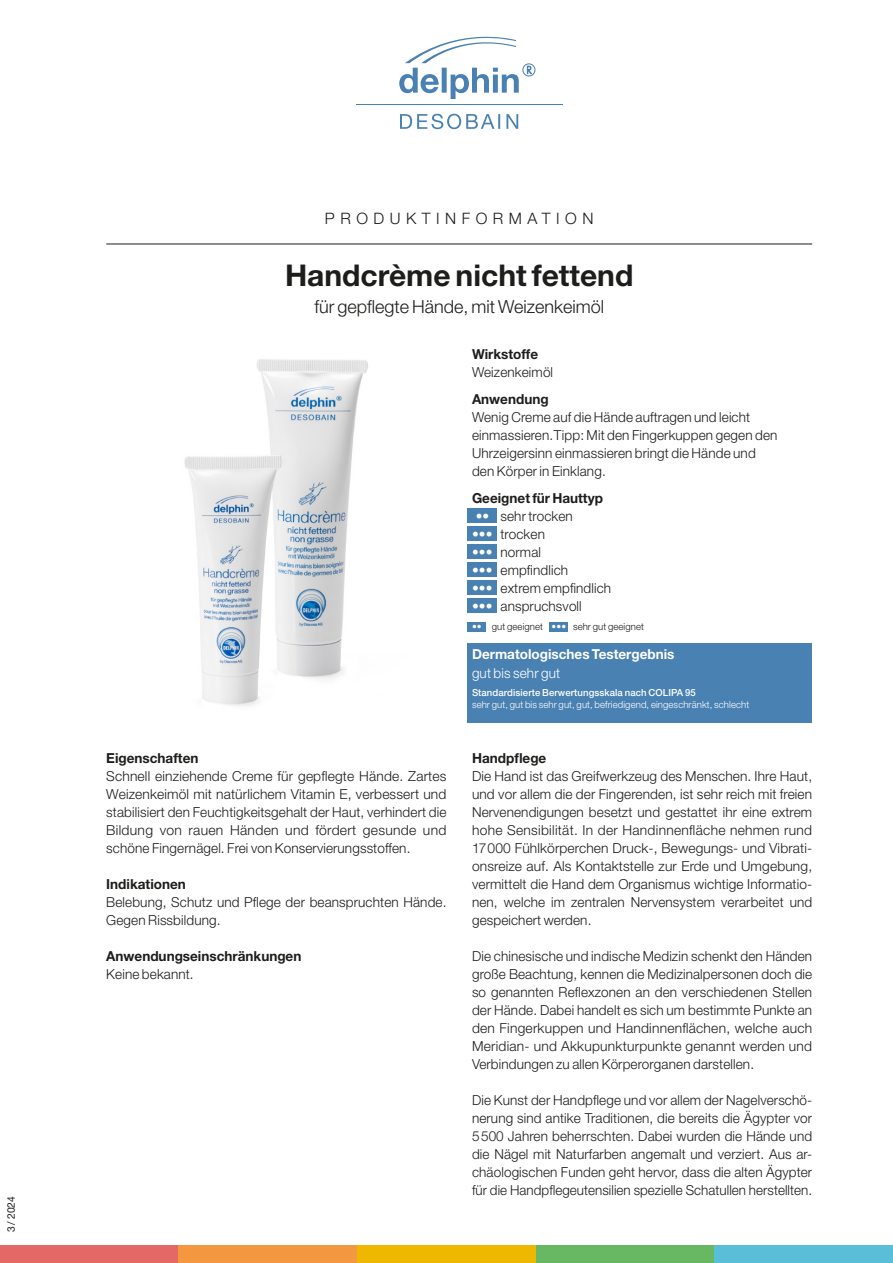
<style>
.page{position:relative;width:893px;height:1263px;background:#fff}
.page>*{position:absolute;margin:0;border:0;box-sizing:border-box;transform-origin:0 0}
.t1{font:700 30px "Helvetica Neue LT Std";color:#1d1d1b}
.t2{font:300 18px "Helvetica Neue LT Std";color:#1d1d1b}
.t3{font:300 15.75px "Helvetica Neue LT Std";letter-spacing:.35em;color:#1d1d1b}
.t4{font:300 13.8px/18px "Helvetica Neue LT Std";letter-spacing:.01em;color:#1d1d1b;text-align:justify}
.t5{font:700 13.8px "Helvetica Neue LT Std";color:#1d1d1b}
.t6{font:700 13.8px "Helvetica Neue LT Std";color:#fff}
.t7{font:300 13.8px "Helvetica Neue LT Std";letter-spacing:.01em;color:#fff}
.t8{font:10.5px "Helvetica Neue LT Std";color:#1d1d1b}
.t9{font:300 9.75px "Helvetica Neue LT Std";letter-spacing:.01em;color:#fff}
.t10{font:500 9.75px "Helvetica Neue LT Std";letter-spacing:.01em;color:#fff}
.t11{font:300 9.75px "Helvetica Neue LT Std";letter-spacing:.01em;color:#1d1d1b}
.s1{color:#fff}
</style>
<div class="page">
<div style="left:468px;top:508px;width:29px;height:15px;background:#4981b2"></div>
<div style="left:468px;top:526px;width:29px;height:15px;background:#4981b2"></div>
<div style="left:468px;top:544px;width:29px;height:15px;background:#4981b2"></div>
<div style="left:468px;top:562px;width:29px;height:15px;background:#4981b2"></div>
<div style="left:468px;top:580px;width:29px;height:15px;background:#4981b2"></div>
<div style="left:468px;top:598px;width:29px;height:15px;background:#4981b2"></div>
<div style="left:468px;top:622px;width:18px;height:9px;background:#4981b2"></div>
<div style="left:550px;top:622px;width:18px;height:9px;background:#4981b2"></div>
<div style="left:468px;top:643px;width:344px;height:80px;background:#4981b2"></div>
<img style="left:184px;top:359px;width:184px;height:347px">
<svg style="left:400px;top:114px;width:118px;height:15px"></svg>
<hr style="left:356px;top:104px;width:207px;height:1px;background:#4981b2">
<svg style="left:399px;top:36px;width:120px;height:63px"></svg>
<div style="left:523px;top:64px;width:12px;height:12px;border:1px solid #4981b2;border-radius:50%"></div>
<svg style="left:527px;top:66px;width:5px;height:8px"></svg>
<div style="left:0;top:1245px;width:179px;height:18px;background:#e46866"></div>
<div style="left:179px;top:1245px;width:178px;height:18px;background:#f49741"></div>
<div style="left:357px;top:1245px;width:179px;height:18px;background:#efb800"></div>
<div style="left:536px;top:1245px;width:178px;height:18px;background:#68b762"></div>
<div style="left:714px;top:1245px;width:179px;height:18px;background:#5abed9"></div>
<hr style="left:106px;top:244px;width:706px;height:1px;background:#1d1d1b">
<p class="t8" style="left:5px;top:1232px;width:38px;rotate:-90deg">3 / 2024</p>
<p class="t3" style="left:325px;top:209px;width:270px">PRODUKTINFORMATION</p>
<h1 class="t1" style="left:285px;top:257px;width:350px">Handcrème nicht fettend</h1>
<h2 class="t2" style="left:314px;top:295px;width:291px">für gepflegte Hände, mit Weizenkeimöl</h2>
<p class="t5" style="left:106px;top:749px;width:94px">Eigenschaften</p>
<p class="t4" style="left:106px;top:766px;width:342px">Schnell einziehende Creme für gepflegte Hände. Zartes Weizenkeimöl mit natürlichem Vitamin E, verbessert und stabilisiert den Feuchtigkeitsgehalt der Haut, verhindert die Bildung von rauen Händen und fördert gesunde und schöne Fingernägel. Frei von Konservierungsstoffen.</p>
<p class="t5" style="left:106px;top:875px;width:81px">Indikationen</p>
<p class="t4" style="left:106px;top:892px;width:342px">Belebung, Schutz und Pflege der beanspruchten Hände.<br>Gegen Rissbildung.</p>
<p class="t5" style="left:106px;top:947px;width:197px">Anwendungseinschränkungen</p>
<p class="t4" style="left:106px;top:964px;width:89px">Keine bekannt.</p>
<p class="t5" style="left:472px;top:345px;width:68px">Wirkstoffe</p>
<p class="t4" style="left:472px;top:362px;width:83px">Weizenkeimöl</p>
<p class="t5" style="left:472px;top:390px;width:78px">Anwendung</p>
<p class="t4" style="left:472px;top:407px;width:307px;text-align:left">Wenig Creme auf die Hände auftragen und leicht einmassieren. Tipp: Mit den Fingerkuppen gegen den Uhrzeigersinn einmassieren bringt die Hände und den Körper in Einklang.</p>
<p class="t5" style="left:472px;top:489px;width:132px">Geeignet für Hauttyp</p>
<p class="t4" style="left:476px;top:506px;width:99px"><span class="s1">••</span> sehr trocken</p>
<p class="t4" style="left:472px;top:524px;width:74px"><span class="s1">•••</span> trocken</p>
<p class="t4" style="left:472px;top:542px;width:70px"><span class="s1">•••</span> normal</p>
<p class="t4" style="left:472px;top:560px;width:98px"><span class="s1">•••</span> empfindlich</p>
<p class="t4" style="left:472px;top:578px;width:141px"><span class="s1">•••</span> extrem empfindlich</p>
<p class="t4" style="left:472px;top:596px;width:111px"><span class="s1">•••</span> anspruchsvoll</p>
<p class="t11" style="left:472px;top:621px;width:173px"><span class="s1">••</span> gut geeignet <span class="s1">•••</span> sehr gut geeignet</p>
<p class="t6" style="left:472px;top:645px;width:204px">Dermatologisches Testergebnis</p>
<p class="t7" style="left:472px;top:665px;width:90px">gut bis sehr gut</p>
<p class="t10" style="left:472px;top:687px;width:225px">Standardisierte Berwertungsskala nach COLIPA 95</p>
<p class="t9" style="left:472px;top:699px;width:279px">sehr gut, gut bis sehr gut, gut, befriedigend, eingeschränkt, schlecht</p>
<p class="t5" style="left:472px;top:749px;width:76px">Handpflege</p>
<p class="t4" style="left:472px;top:766px;width:342px">Die Hand ist das Greifwerkzeug des Menschen. Ihre Haut, und vor allem die der Fingerenden, ist sehr reich mit freien Nervenendigungen besetzt und gestattet ihr eine extrem hohe Sensibilität. In der Handinnenfläche nehmen rund 17000 Fühlkörperchen Druck-, Bewegungs- und Vibrati&shy;onsreize auf. Als Kontaktstelle zur Erde und Umgebung, vermittelt die Hand dem Organismus wichtige Informatio&shy;nen, welche im zentralen Nervensystem verarbeitet und gespeichert werden.</p>
<p class="t4" style="left:472px;top:946px;width:342px">Die chinesische und indische Medizin schenkt den Händen große Beachtung, kennen die Medizinalpersonen doch die so genannten Reflexzonen an den verschiedenen Stellen der Hände. Dabei handelt es sich um bestimmte Punkte an den Fingerkuppen und Handinnenflächen, welche auch Meridian- und Akkupunkturpunkte genannt werden und Verbindungen zu allen Körperorganen darstellen.</p>
<p class="t4" style="left:472px;top:1090px;width:342px">Die Kunst der Handpflege und vor allem der Nagelverschö&shy;nerung sind antike Traditionen, die bereits die Ägypter vor 5500 Jahren beherrschten. Dabei wurden die Hände und die Nägel mit Naturfarben angemalt und verziert. Aus ar&shy;chäologischen Funden geht hervor, dass die alten Ägypter für die Handpflegeutensilien spezielle Schatullen herstellten.</p>
</div>
